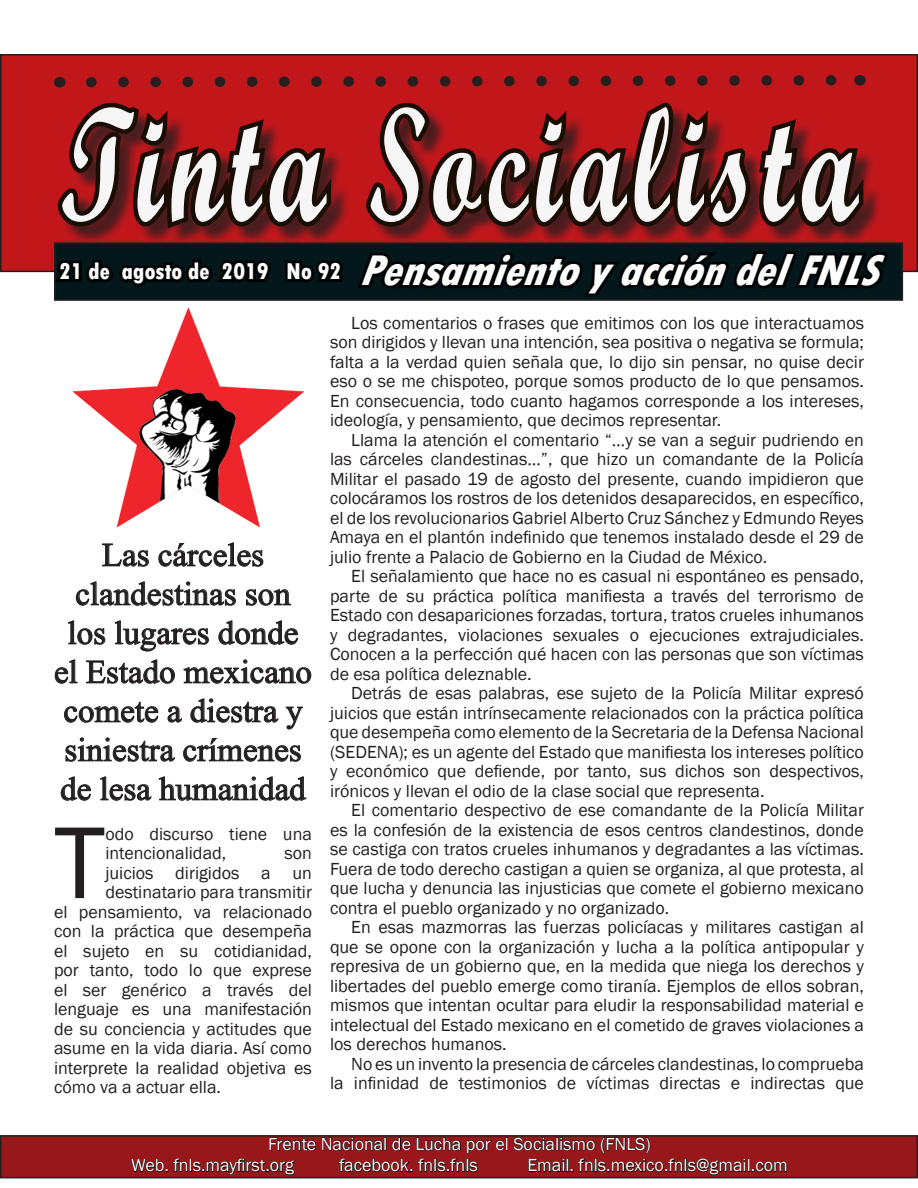
<style>
.page{position:relative;width:918px;height:1188px;background:#fff}
.page>*{position:absolute;margin:0;border:0;box-sizing:border-box;transform-origin:0 0}
.t1{font:162px "Script MT Bold";letter-spacing:.075em;color:#f6f6f7;scale:.67 1}
.Estilo_de_párrafo_2{font:105.75px "Franklin Gothic";color:#231f20}
.t2{font:italic 800 condensed 45px "Tw Cen";color:#fdfdfc}
.t3{font:33px/39px "Times New Roman";color:#231f20;text-align:center}
.t4{font:800 condensed 24px "Tw Cen";color:#fdfdfc}
.Estilo_de_párrafo_2-2{font:18px/19.5px "Franklin Gothic";color:#231f20;text-align:justify}
.t5{font:18px "Franklin Gothic";color:#fffdff}
</style>
<div class="page">
<div style="left:1px;top:55px;width:916px;height:216px;background:#c1171b"></div>
<div style="left:60px;top:105px;width:858px;height:252px;background:#231f20;opacity:.75"></div>
<svg style="left:57px;top:102px;width:282px;height:133px"></svg>
<svg style="left:360px;top:102px;width:511px;height:132px"></svg>
<svg style="left:86px;top:75px;width:751px;height:13px"></svg>
<div style="left:55px;top:243px;width:847px;height:57px;background:#04171b"></div>
<div style="left:54px;top:242px;width:849px;height:59px;border:2px solid #231f20"></div>
<svg style="left:354px;top:241px;width:538px;height:61px"></svg>
<div style="left:1px;top:1136px;width:916px;height:42px;background:#98171b"></div>
<div style="left:0;top:1135px;width:918px;height:43px;border:2px solid #231f20"></div>
<svg style="left:269px;top:1137px;width:47px;height:14px"></svg>
<svg style="left:130px;top:1158px;width:165px;height:18px"></svg>
<svg style="left:322px;top:1137px;width:465px;height:39px"></svg>
<svg style="left:50px;top:255px;width:221px;height:37px"></svg>
<svg style="left:282px;top:242px;width:66px;height:61px"></svg>
<img style="left:71px;top:308px;width:233px;height:220px">
<svg style="left:102px;top:543px;width:47px;height:24px"></svg>
<svg style="left:158px;top:542px;width:106px;height:25px"></svg>
<svg style="left:76px;top:581px;width:160px;height:25px"></svg>
<svg style="left:246px;top:589px;width:45px;height:17px"></svg>
<svg style="left:68px;top:620px;width:38px;height:25px"></svg>
<svg style="left:114px;top:620px;width:95px;height:32px"></svg>
<svg style="left:218px;top:620px;width:80px;height:25px"></svg>
<svg style="left:54px;top:659px;width:24px;height:25px"></svg>
<svg style="left:86px;top:659px;width:89px;height:25px"></svg>
<svg style="left:183px;top:659px;width:129px;height:25px"></svg>
<svg style="left:64px;top:701px;width:95px;height:22px"></svg>
<svg style="left:167px;top:706px;width:15px;height:17px"></svg>
<svg style="left:190px;top:698px;width:89px;height:25px"></svg>
<svg style="left:285px;top:706px;width:18px;height:24px"></svg>
<svg style="left:65px;top:737px;width:110px;height:25px"></svg>
<svg style="left:183px;top:738px;width:118px;height:24px"></svg>
<svg style="left:61px;top:776px;width:30px;height:25px"></svg>
<svg style="left:100px;top:776px;width:52px;height:25px"></svg>
<svg style="left:158px;top:776px;width:149px;height:25px"></svg>
<p class="t1" style="left:60px;top:66px;width:1191px">Tinta Socialista</p>
<p class="t2" style="left:359px;top:244px;width:540px">PensamientoyaccióndelFNLS</p>
<p class="t4" style="left:59px;top:257px;width:284px">21 de agosto de 2019 No 92</p>
<p class="t3" style="left:54px;top:534px;width:259px">Las cárceles clandestinas son los lugares donde el Estado mexicano comete a diestra y siniestra crímenes de lesa humanidad</p>
<p class="Estilo_de_párrafo_2" style="left:54px;top:797px;width:53px">T</p>
<p class="Estilo_de_párrafo_2-2" style="left:105px;top:824px;width:208px">odo discurso tiene una intencionalidad,</p>
<p class="Estilo_de_párrafo_2-2" style="left:285px;top:844px;width:29px">son</p>
<p class="Estilo_de_párrafo_2-2" style="left:105px;top:863px;width:208px">juicios dirigidos a un</p>
<p class="Estilo_de_párrafo_2-2" style="left:105px;top:883px;width:208px">destinatario para transmitir</p>
<p class="Estilo_de_párrafo_2-2" style="left:54px;top:902px;width:260px">el pensamiento, va relacionado</p>
<p class="Estilo_de_párrafo_2-2" style="left:54px;top:922px;width:260px">con la práctica que desempeña</p>
<p class="Estilo_de_párrafo_2-2" style="left:54px;top:941px;width:259px">el sujeto en su cotidianidad,</p>
<p class="Estilo_de_párrafo_2-2" style="left:54px;top:961px;width:260px">por tanto, todo lo que exprese</p>
<p class="Estilo_de_párrafo_2-2" style="left:54px;top:980px;width:259px">el ser genérico a través del</p>
<p class="Estilo_de_párrafo_2-2" style="left:54px;top:1000px;width:260px">lenguaje es una manifestación</p>
<p class="Estilo_de_párrafo_2-2" style="left:54px;top:1019px;width:260px">de su conciencia y actitudes que</p>
<p class="Estilo_de_párrafo_2-2" style="left:54px;top:1039px;width:260px">asume en la vida diaria. Así como</p>
<p class="Estilo_de_párrafo_2-2" style="left:54px;top:1058px;width:259px">interprete la realidad objetiva es</p>
<p class="Estilo_de_párrafo_2-2" style="left:54px;top:1078px;width:169px">cómo va a actuar ella.</p>
<p class="Estilo_de_párrafo_2-2" style="left:330px;top:314px;width:536px;text-indent:21px">Los comentarios o frases que emitimos con los que interactuamos son dirigidos y llevan una intención, sea positiva o negativa se formula; falta a la verdad quien señala que, lo dijo sin pensar, no quise decir eso o se me chispoteo, porque somos producto de lo que pensamos.<br>En consecuencia, todo cuanto hagamos corresponde a los intereses, ideología, y pensamiento, que decimos representar.</p>
<p class="Estilo_de_párrafo_2-2" style="left:330px;top:431px;width:536px;text-indent:21px">Llama la atención el comentario “…y se van a seguir pudriendo en las cárceles clandestinas…”, que hizo un comandante de la Policía Militar el pasado 19 de agosto del presente, cuando impidieron que colocáramos los rostros de los detenidos desaparecidos, en específico, el de los revolucionarios Gabriel Alberto Cruz Sánchez y Edmundo Reyes Amaya en el plantón indefinido que tenemos instalado desde el 29 de julio frente a Palacio de Gobierno en la Ciudad de México.</p>
<p class="Estilo_de_párrafo_2-2" style="left:330px;top:567px;width:536px;text-indent:21px">El señalamiento que hace no es casual ni espontáneo es pensado, parte de su práctica política manifiesta a través del terrorismo de Estado con desapariciones forzadas, tortura, tratos crueles inhumanos y degradantes, violaciones sexuales o ejecuciones extrajudiciales.<br>Conocen a la perfección qué hacen con las personas que son víctimas de esa política deleznable.</p>
<p class="Estilo_de_párrafo_2-2" style="left:330px;top:684px;width:536px;text-indent:21px">Detrás de esas palabras, ese sujeto de la Policía Militar expresó juicios que están intrínsecamente relacionados con la práctica política que desempeña como elemento de la Secretaria de la Defensa Nacional (SEDENA); es un agente del Estado que manifiesta los intereses político y económico que defiende, por tanto, sus dichos son despectivos, irónicos y llevan el odio de la clase social que representa.</p>
<p class="Estilo_de_párrafo_2-2" style="left:330px;top:801px;width:536px;text-indent:21px">El comentario despectivo de ese comandante de la Policía Militar es la confesión de la existencia de esos centros clandestinos, donde se castiga con tratos crueles inhumanos y degradantes a las víctimas.<br>Fuera de todo derecho castigan a quien se organiza, al que protesta, al que lucha y denuncia las injusticias que comete el gobierno mexicano contra el pueblo organizado y no organizado.</p>
<p class="Estilo_de_párrafo_2-2" style="left:330px;top:918px;width:536px;text-indent:21px">En esas mazmorras las fuerzas policíacas y militares castigan al que se opone con la organización y lucha a la política antipopular y represiva de un gobierno que, en la medida que niega los derechos y libertades del pueblo emerge como tiranía. Ejemplos de ellos sobran, mismos que intentan ocultar para eludir la responsabilidad material e intelectual del Estado mexicano en el cometido de graves violaciones a los derechos humanos.</p>
<p class="Estilo_de_párrafo_2-2" style="left:330px;top:1055px;width:536px;text-align:right">No es un invento la presencia de cárceles clandestinas, lo comprueba<br>la infinidad de testimonios de víctimas directas e indirectas que</p>
<p class="t5" style="left:268px;top:1133px;width:384px">Frente Nacional de Lucha por el Socialismo (FNLS)</p>
<p class="t5" style="left:131px;top:1154px;width:164px">Web. fnls.mayfirst.org</p>
<p class="t5" style="left:339px;top:1154px;width:140px">facebook. fnls.fnls</p>
<p class="t5" style="left:527px;top:1154px;width:262px">Email. fnls.mexico.fnls@gmail.com</p>
</div>
